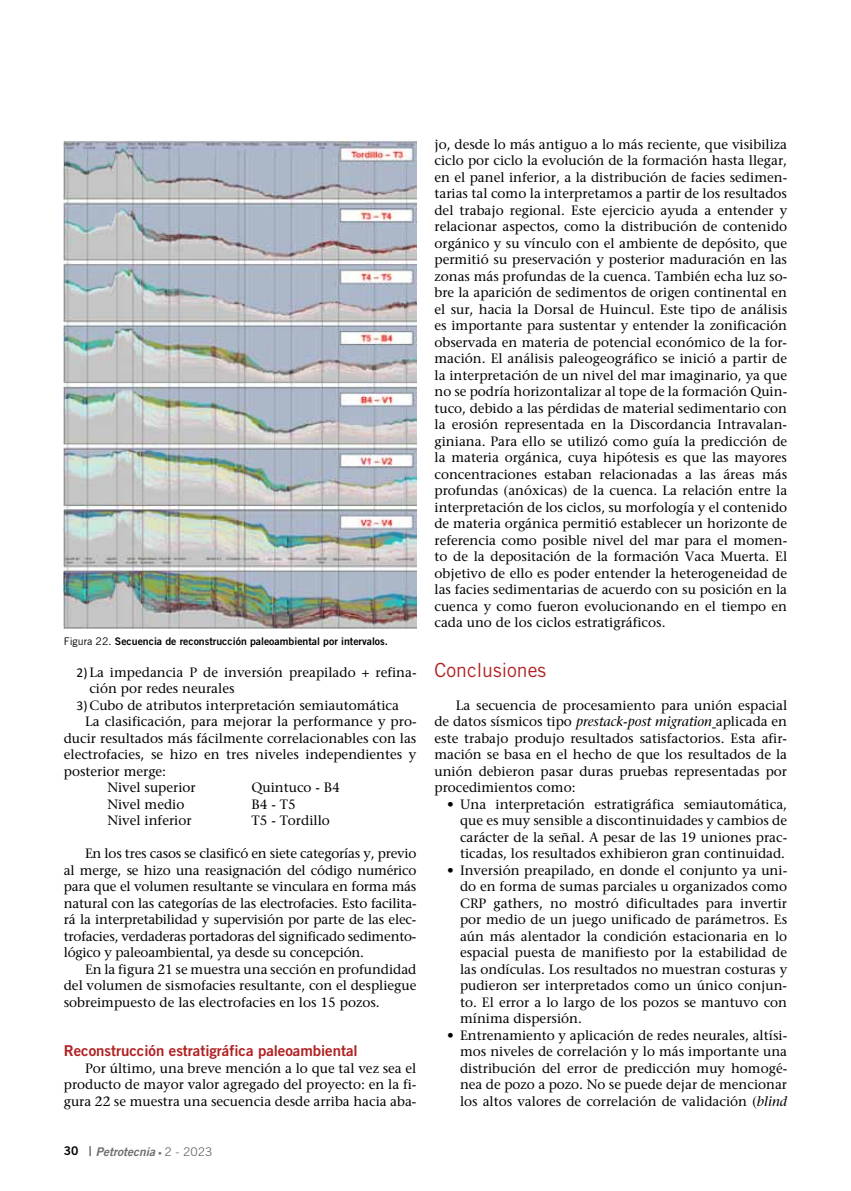
<style>
.page{position:relative;width:851px;height:1191px;background:#fff}
.page>*{position:absolute;margin:0;border:0;box-sizing:border-box;transform-origin:0 0}
.t1{font:19.5px "Trade Gothic";color:#b12123}
.t2{font:15px "Trade Gothic Bold Two";color:#b12123}
.t3{font:13.5px/16.5px "Stone Serif";color:#000;text-align:justify}
.t4{font:italic 12px "Trade Gothic Bold Two";color:#6d6e71}
.t5{font:10.5px "Trade Gothic Bold Two";color:#000}
.s1{font-family:"Trade Gothic"}
.s2{font-family:"Calibri"}
.s3{font-style:normal;color:#000}
.s4{font-style:normal;font-size:13.5px}
.s5{font-style:normal;font-size:7.5px}
.s6{font-family:"Trade Gothic";font-style:normal}
.s7{font-style:italic}
</style>
<div class="page">
<img style="left:64px;top:140px;width:352px;height:489px">
<p class="t5" style="left:64px;top:635px;width:326px"><span class="s1">Figura 22.</span> Secuencia de reconstrucción paleoambiental por intervalos.</p>
<p class="t3" style="left:77px;top:663px;width:341px"><span class="s2">2)</span>La impedancia P de inversión preapilado + refina-</p>
<p class="t3" style="left:89px;top:680px;width:147px">ción por redes neurales</p>
<p class="t3" style="left:77px;top:696px;width:324px"><span class="s2">3)</span>Cubo de atributos interpretación semiautomática</p>
<p class="t3" style="left:85px;top:713px;width:333px">La clasificación, para mejorar la performance y pro-</p>
<p class="t3" style="left:64px;top:729px;width:354px">ducir resultados más fácilmente correlacionables con las</p>
<p class="t3" style="left:64px;top:746px;width:354px">electrofacies, se hizo en tres niveles independientes y</p>
<p class="t3" style="left:64px;top:762px;width:104px">posterior merge:</p>
<p class="t3" style="left:107px;top:779px;width:90px">Nivel superior</p>
<p class="t3" style="left:251px;top:779px;width:90px">Quintuco - B4</p>
<p class="t3" style="left:107px;top:795px;width:78px">Nivel medio</p>
<p class="t3" style="left:251px;top:795px;width:46px">B4 - T5</p>
<p class="t3" style="left:107px;top:812px;width:86px">Nivel inferior</p>
<p class="t3" style="left:251px;top:812px;width:80px">T5 - Tordillo</p>
<p class="t3" style="left:64px;top:845px;width:354px;text-indent:21px">En los tres casos se clasificó en siete categorías y, previo al merge, se hizo una reasignación del código numérico para que el volumen resultante se vinculara en forma más natural con las categorías de las electrofacies. Esto facilita&shy;rá la interpretabilidad y supervisión por parte de las elec&shy;trofacies, verdaderas portadoras del significado sedimento&shy;lógico y paleoambiental, ya desde su concepción.</p>
<p class="t3" style="left:64px;top:960px;width:354px;text-indent:21px">En la figura 21 se muestra una sección en profundidad del volumen de sismofacies resultante, con el despliegue sobreimpuesto de las electrofacies en los 15 pozos.</p>
<p class="t2" style="left:64px;top:1041px;width:295px">Reconstrucción estratigráfica paleoambiental</p>
<p class="t3" style="left:64px;top:1059px;width:354px;text-indent:21px">Por último, una breve mención a lo que tal vez sea el producto de mayor valor agregado del proyecto: en la fi&shy;gura 22 se muestra una secuencia desde arriba hacia aba-</p>
<p class="t4" style="left:64px;top:1143px;width:150px"><span class="s3">30</span> <span class="s4">|</span> Petrotecnia <span class="s5">•</span> <span class="s6">2 - 2023</span></p>
<p class="t3" style="left:434px;top:135px;width:354px">jo, desde lo más antiguo a lo más reciente, que visibiliza ciclo por ciclo la evolución de la formación hasta llegar, en el panel inferior, a la distribución de facies sedimen&shy;tarias tal como la interpretamos a partir de los resultados del trabajo regional. Este ejercicio ayuda a entender y relacionar aspectos, como la distribución de contenido orgánico y su vínculo con el ambiente de depósito, que permitió su preservación y posterior maduración en las zonas más profundas de la cuenca. También echa luz so&shy;bre la aparición de sedimentos de origen continental en el sur, hacia la Dorsal de Huincul. Este tipo de análisis es importante para sustentar y entender la zonificación observada en materia de potencial económico de la for&shy;mación. El análisis paleogeográfico se inició a partir de la interpretación de un nivel del mar imaginario, ya que no se podría horizontalizar al tope de la formación Quin&shy;tuco, debido a las pérdidas de material sedimentario con la erosión representada en la Discordancia Intravalan&shy;giniana. Para ello se utilizó como guía la predicción de la materia orgánica, cuya hipótesis es que las mayores concentraciones estaban relacionadas a las áreas más profundas (anóxicas) de la cuenca. La relación entre la interpretación de los ciclos, su morfología y el contenido de materia orgánica permitió establecer un horizonte de referencia como posible nivel del mar para el momen&shy;to de la depositación de la formación Vaca Muerta. El objetivo de ello es poder entender la heterogeneidad de las facies sedimentarias de acuerdo con su posición en la cuenca y como fueron evolucionando en el tiempo en cada uno de los ciclos estratigráficos.</p>
<h1 class="t1" style="left:434px;top:658px;width:113px">Conclusiones</h1>
<p class="t3" style="left:434px;top:696px;width:354px;text-indent:21px">La secuencia de procesamiento para unión espacial de datos sísmicos tipo <span class="s7">prestack-post migration</span> aplicada en este trabajo produjo resultados satisfactorios. Esta afir&shy;mación se basa en el hecho de que los resultados de la unión debieron pasar duras pruebas representadas por procedimientos como:</p>
<p class="t3" style="left:460px;top:795px;width:328px;text-indent:-13px">• Una interpretación estratigráfica semiautomática, que es muy sensible a discontinuidades y cambios de carácter de la señal. A pesar de las 19 uniones prac&shy;ticadas, los resultados exhibieron gran continuidad.</p>
<p class="t3" style="left:460px;top:861px;width:328px;text-indent:-13px">• Inversión preapilado, en donde el conjunto ya uni&shy;do en forma de sumas parciales u organizados como CRP gathers, no mostró dificultades para invertir por medio de un juego unificado de parámetros. Es aún más alentador la condición estacionaria en lo espacial puesta de manifiesto por la estabilidad de las ondículas. Los resultados no muestran costuras y pudieron ser interpretados como un único conjun&shy;to. El error a lo largo de los pozos se mantuvo con mínima dispersión.</p>
<p class="t3" style="left:460px;top:1026px;width:328px;text-indent:-13px">• Entrenamiento y aplicación de redes neurales, altísi&shy;mos niveles de correlación y lo más importante una distribución del error de predicción muy homogé&shy;nea de pozo a pozo. No se puede dejar de mencionar los altos valores de correlación de validación (<span class="s7">blind</span></p>
</div>
